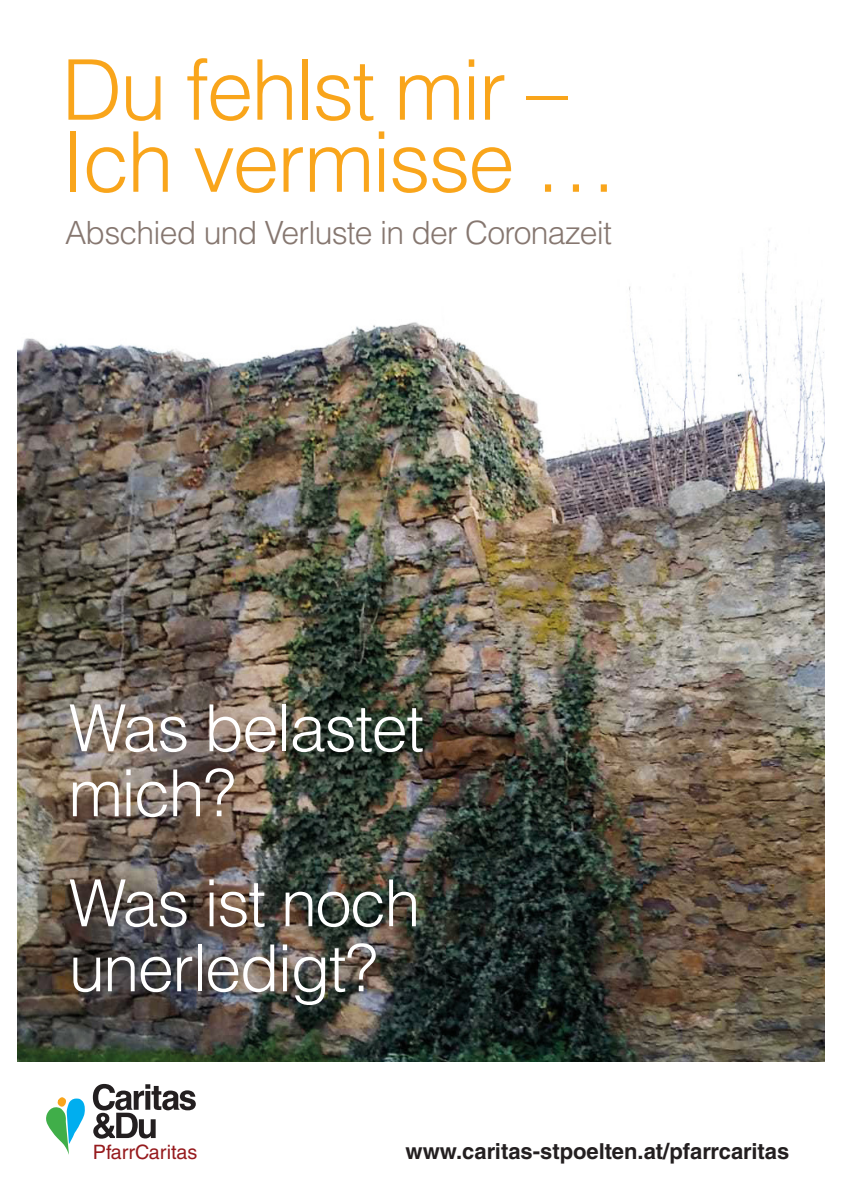
<style>
.page{position:relative;width:842px;height:1191px;background:#fff}
.page>*{position:absolute;margin:0;border:0;box-sizing:border-box;transform-origin:0 0}
.t1{font:300 83.8px/72px "Helvetica LT Std";letter-spacing:-.025em;color:#f9a51b}
.t2{font:300 65px/65px "Helvetica LT Std";letter-spacing:-.025em;color:#fff}
.t3{font:300 32px "Helvetica LT Std";letter-spacing:-.025em;color:#867770}
.t4{font:700 22px "Helvetica LT Std";color:#231f20}
.t5{font:19.8px "Helvetica LT Std";color:#961b1e}
</style>
<div class="page">
<img style="left:17px;top:240px;width:808px;height:821px">
<svg style="left:46px;top:1097px;width:39px;height:57px"></svg>
<svg style="left:93px;top:1084px;width:103px;height:54px"></svg>
<h1 class="t1" style="left:62px;top:53px;width:558px">Du fehlst mir –<br>Ich vermisse …</h1>
<h3 class="t3" style="left:65px;top:213px;width:549px">Abschied und Verluste in der Coronazeit</h3>
<h2 class="t2" style="left:69px;top:695px;width:357px">Was belastet mich?</h2>
<h2 class="t2" style="left:69px;top:870px;width:353px">Was ist noch unerledigt?</h2>
<p class="t5" style="left:93px;top:1140px;width:106px">PfarrCaritas</p>
<p class="t4" style="left:406px;top:1138px;width:385px">www.caritas-stpoelten.at/pfarrcaritas</p>
</div>
